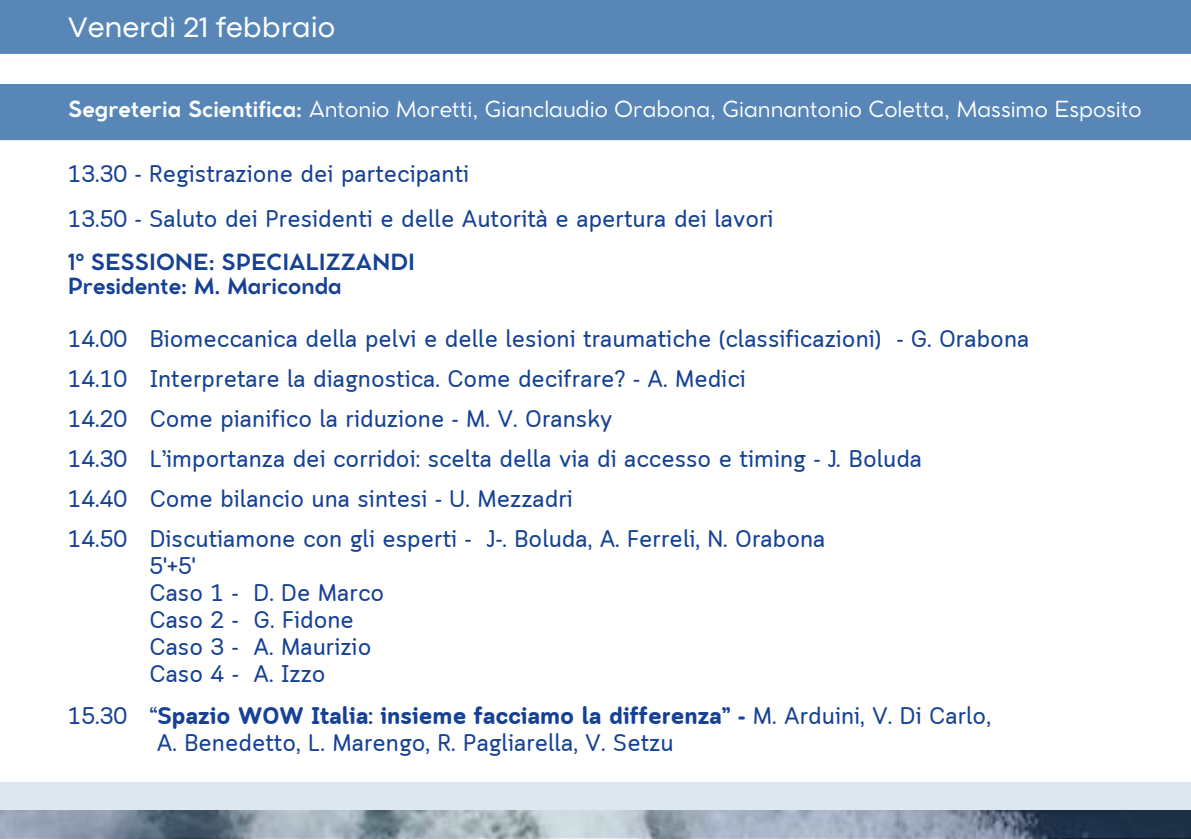
<style>
.page{position:relative;width:1191px;height:839px;background:#fff}
.page>*{position:absolute;margin:0;border:0;box-sizing:border-box;transform-origin:0 0}
.t1{font:29.4px "Codec Pro";color:#fff}
.t2{font:24px/40px "Cloud Soft";color:#164194}
.t3{font:22px "Cocomat Pro";color:#fff}
.t4{font:700 22px/24px "Cocomat Pro";color:#164194}
.s1{font-weight:700}
.s2{font-style:italic}
</style>
<div class="page">
<div style="left:0;top:0;width:1191px;height:54px;background:#5887b7"></div>
<img style="left:0;top:838px;width:1191px;height:1px">
<div style="left:0;top:84px;width:1191px;height:56px;background:#5887b7"></div>
<svg style="left:0;top:782px;width:1191px;height:56px;fill:#dde7f0"></svg>
<p class="t1" style="left:68px;top:17px;width:269px">Venerdì 21 febbraio</p>
<p class="t3" style="left:68px;top:101px;width:1075px"><span class="s1">Segreteria Scientifica:</span> Antonio Moretti, Gianclaudio Orabona, Giannantonio Coletta, Massimo Esposito</p>
<p class="t2" style="left:68px;top:153px;width:708px;line-height:45px">13.30 - Registrazione dei partecipanti<br>13.50 - Saluto dei Presidenti e delle Autorità e apertura dei lavori</p>
<p class="t4" style="left:68px;top:251px;width:349px">1° SESSIONE: SPECIALIZZANDI<br>Presidente: M. Mariconda</p>
<p class="t2" style="left:68px;top:320px;width:963px">14.00 Biomeccanica della pelvi e delle lesioni traumatiche (classificazioni) <span class="s2">-</span> G. Orabona 14.10 Interpretare la diagnostica. Come decifrare? - A. Medici<br>14.20 Come pianifico la riduzione - M. V. Oransky<br>14.30 L’importanza dei corridoi: scelta della via di accesso e timing <span class="s2">-</span> J<span class="s2">.</span> Boluda<br>14.40 Come bilancio una sintesi - U. Mezzadri<br>14.50 Discutiamone con gli esperti - J-. Boluda, A. Ferreli, N. Orabona</p>
<p class="t2" style="left:150px;top:554px;width:236px;line-height:27px">5'+5'<br>Caso 1 - D. De Marco<br>Caso 2 - G. Fidone<br>Caso 3 - A. Maurizio<br>Caso 4 <span class="s2">-</span> A. Izzo</p>
<p class="t2" style="left:157px;top:704px;width:835px;line-height:27px;text-indent:-89px">15.30 “<span class="s1">Spazio WOW Italia: insieme facciamo la differenza” -</span> M. Arduini, V. Di Carlo,<br>A. Benedetto, L. Marengo, R. Pagliarella, V. Setzu</p>
</div>
